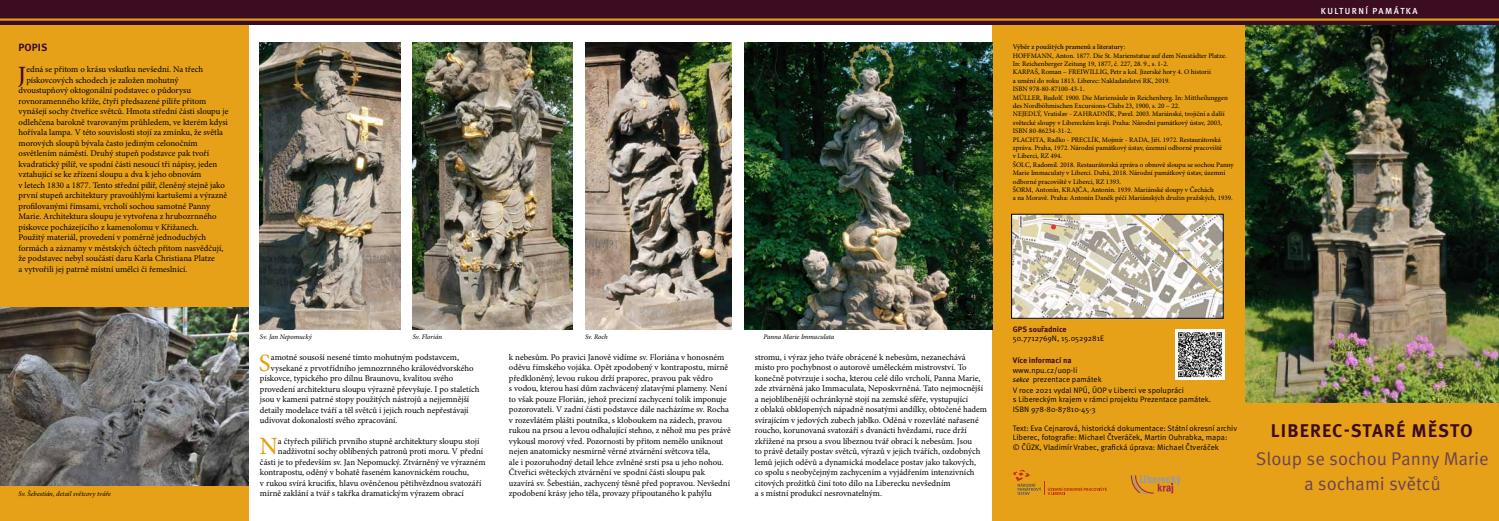
<style>
.page{position:relative;width:1499px;height:521px;background:#fff}
.page>*{position:absolute;margin:0;border:0;box-sizing:border-box;transform-origin:0 0}
.t1{font:500 24.94px "Minion Pro";color:#e6a118}
.t2{font:500 24.94px "Minion Pro";color:#3c0c21}
.t3{font:18.38px/25.4px "Meta Pro";color:#6c4253;text-align:center}
.t4{font:700 18.38px "Meta Pro";letter-spacing:.06em;color:#3c0c21}
.t5{font:700 10.5px "Meta Pro";color:#3c0c21}
.t6{font:8.75px/10.5px "Minion Pro";color:#000}
.t7{font:500 8.75px "Meta Pro";letter-spacing:.16em;color:#fff}
.t8{font:7.88px/9.6px "Meta Pro";color:#000}
.t9{font:700 7.88px "Meta Pro";color:#3c0c21}
.t10{font:7px/8.4px "Minion Pro";color:#000}
.t11{font:italic 7px "Minion Pro";letter-spacing:-.01em;color:#000}
.t12{font:500 7px "Minion Pro";color:#000}
.s1{font-family:"Meta Book CE";font-style:italic;font-size:7px}
</style>
<div class="page">
<div style="left:992px;top:18px;width:261px;height:503px;background:#e6a118"></div>
<div style="left:0;top:18px;width:248px;height:503px;background:#e6a118"></div>
<div style="left:1245px;top:391px;width:253px;height:130px;background:#e6a118"></div>
<img style="left:1245px;top:25px;width:253px;height:377px">
<div style="left:0;top:0;width:1498px;height:25px;background:#3c0c21"></div>
<hr style="left:0;top:18px;width:1498px;height:3px;background:#e6a118">
<svg style="left:1130px;top:475px;width:50px;height:20px"></svg>
<svg style="left:1013px;top:470px;width:93px;height:25px"></svg>
<img style="left:1013px;top:216px;width:208px;height:100px">
<div style="left:1011px;top:214px;width:212px;height:104px;border:1px solid #000"></div>
<img style="left:1175px;top:330px;width:49px;height:49px">
<svg style="left:1050px;top:224px;width:5px;height:5px"></svg>
<img style="left:744px;top:43px;width:248px;height:286px">
<img style="left:585px;top:43px;width:146px;height:286px">
<img style="left:260px;top:43px;width:140px;height:286px">
<img style="left:413px;top:43px;width:159px;height:286px">
<img style="left:0;top:308px;width:248px;height:178px">
<p class="t5" style="left:19px;top:40px;width:30px">POPIS</p>
<h1 class="t2" style="left:18px;top:58px;width:10px">J</h1>
<p class="t6" style="left:26px;top:64px;width:178px">edná se přitom o krásu vskutku nevšední. Na třech</p>
<p class="t6" style="left:26px;top:75px;width:154px">pískovcových schodech je založen mohutný</p>
<p class="t6" style="left:19px;top:85px;width:174px">dvoustupňový oktogonální podstavec o půdorysu</p>
<p class="t6" style="left:19px;top:96px;width:189px">rovnoramenného kříže, čtyři předsazené pilíře přitom</p>
<p class="t6" style="left:19px;top:106px;width:211px">vynášejí sochy čtveřice světců. Hmota střední části sloupu je</p>
<p class="t6" style="left:19px;top:117px;width:211px">odlehčena barokně tvarovaným průhledem, ve kterém kdysi</p>
<p class="t6" style="left:19px;top:127px;width:206px">hořívala lampa. V této souvislosti stojí za zmínku, že světla</p>
<p class="t6" style="left:19px;top:138px;width:181px">morových sloupů bývala často jediným celonočním</p>
<p class="t6" style="left:19px;top:148px;width:192px">osvětlením náměstí. Druhý stupeň podstavce pak tvoří</p>
<p class="t6" style="left:19px;top:159px;width:200px">kvadratický pilíř, ve spodní části nesoucí tři nápisy, jeden</p>
<p class="t6" style="left:19px;top:169px;width:184px">vztahující se ke zřízení sloupu a dva k jeho obnovám</p>
<p class="t6" style="left:19px;top:180px;width:208px">v letech 1830 a 1877. Tento střední pilíř, členěný stejně jako</p>
<p class="t6" style="left:19px;top:190px;width:210px">první stupeň architektury pravoúhlými kartušemi a výrazně</p>
<p class="t6" style="left:19px;top:201px;width:193px">profilovanými římsami, vrcholí sochou samotné Panny</p>
<p class="t6" style="left:19px;top:211px;width:199px">Marie. Architektura sloupu je vytvořena z hrubozrnného</p>
<p class="t6" style="left:19px;top:222px;width:182px">pískovce pocházejícího z kamenolomu v Křižanech.</p>
<p class="t6" style="left:19px;top:232px;width:189px">Použitý materiál, provedení v poměrně jednoduchých</p>
<p class="t6" style="left:19px;top:243px;width:206px">formách a záznamy v městských účtech přitom nasvědčují,</p>
<p class="t6" style="left:19px;top:253px;width:198px">že podstavec nebyl součástí daru Karla Christiana Platze</p>
<p class="t6" style="left:19px;top:264px;width:170px">a vytvořili jej patrně místní umělci či řemeslnící.</p>
<p class="t11" style="left:19px;top:489px;width:94px">Sv. Šebestián, detail světcovy tváře</p>
<p class="t12" style="left:1012px;top:42px;width:114px">Výběr z použitých pramenů a literatury:</p>
<p class="t10" style="left:1012px;top:51px;width:222px">HOFFMANN, Anton. 1877. Die St. Marienstatue auf dem Neustädter Platze.<br>In: Reichenberger Zeitung 19, 1877, č. 227, 28. 9., s. 1-2.<br>KARPAŠ, Roman – FREIWILLIG, Petr a kol. Jizerské hory 4. O historii<br>a umění do roku 1813. Liberec: Nakladatelství RK, 2019.<br>ISBN 978-80-87100-43-1.<br>MÜLLER, Rudolf. 1900. Die Mariensäule in Reichenberg. In: Mittheilunggen des Nordböhmischen Excursions-Clubs 23, 1900, s. 20 – 22.<br>NEJEDLÝ, Vratislav - ZAHRADNÍK, Pavel. 2003. Mariánské, trojiční a další světecké sloupy v Libereckém kraji. Praha: Národní památkový ústav, 2003, ISBN 80-86234-31-2.<br>PLACHTA, Radko - PRECLÍK, Mojmír - RADA, Jiří. 1972. Restaurátorská zpráva. Praha, 1972. Národní památkový ústav, územní odborné pracoviště<br>v Liberci, RZ 494.<br>ŠOLC, Radomil. 2018. Restaurátorská zpráva o obnově sloupu se sochou Panny Marie Immaculaty v Liberci. Dubá, 2018. Národní památkový ústav, územní odborné pracoviště v Liberci, RZ 1393.<br>ŠORM, Antonín, KRAJČA, Antonín. 1939. Mariánské sloupy v Čechách<br>a na Moravě. Praha: Antonín Daněk péčí Mariánských družin pražských, 1939.</p>
<p class="t7" style="left:1320px;top:6px;width:98px">KULTURNÍ PAMÁTKA</p>
<p class="t11" style="left:260px;top:332px;width:53px">Sv. Jan Nepomucký</p>
<p class="t11" style="left:413px;top:332px;width:31px">Sv. Florián</p>
<p class="t11" style="left:585px;top:332px;width:24px">Sv. Roch</p>
<p class="t11" style="left:763px;top:332px;width:72px">Panna Marie Immaculata</p>
<h1 class="t1" style="left:259px;top:346px;width:13px">S</h1>
<p class="t6" style="left:271px;top:352px;width:190px">amotné sousoší nesené tímto mohutným podstavcem,</p>
<p class="t6" style="left:271px;top:363px;width:204px">vysekané z prvotřídního jemnozrnného královédvorského</p>
<p class="t6" style="left:260px;top:373px;width:195px">pískovce, typického pro dílnu Braunovu, kvalitou svého</p>
<p class="t6" style="left:260px;top:384px;width:221px">provedení architekturu sloupu výrazně převyšuje. I po staletích</p>
<p class="t6" style="left:260px;top:394px;width:211px">jsou v kameni patrné stopy použitých nástrojů a nejjemnější</p>
<p class="t6" style="left:260px;top:405px;width:210px">detaily modelace tváří a těl světců i jejich rouch nepřestávají</p>
<p class="t6" style="left:260px;top:415px;width:139px">udivovat dokonalostí svého zpracování.</p>
<h1 class="t1" style="left:259px;top:429px;width:20px">N</h1>
<p class="t6" style="left:278px;top:436px;width:203px">a čtyřech pilířích prvního stupně architektury sloupu stojí</p>
<p class="t6" style="left:278px;top:446px;width:207px">nadživotní sochy oblíbených patronů proti moru. V přední</p>
<p class="t6" style="left:260px;top:457px;width:227px">části je to především sv. Jan Nepomucký. Ztvárněný ve výrazném</p>
<p class="t6" style="left:260px;top:467px;width:211px">kontrapostu, oděný v bohatě řaseném kanovnickém rouchu,</p>
<p class="t6" style="left:260px;top:478px;width:223px">v rukou svírá krucifix, hlavu ověnčenou pětihvězdnou svatozáří</p>
<p class="t6" style="left:260px;top:488px;width:205px">mírně zaklání a tvář s takřka dramatickým výrazem obrací</p>
<p class="t6" style="left:509px;top:351px;width:223px">k nebesům. Po pravici Janově vidíme sv. Floriána v honosném oděvu římského vojáka. Opět zpodobený v kontrapostu, mírně předkloněný, levou rukou drží praporec, pravou pak vědro<br>s vodou, kterou hasí dům zachvácený zlatavými plameny. Není to však pouze Florián, jehož precizní zachycení tolik imponuje pozorovateli. V zadní části podstavce dále nacházíme sv. Rocha v rozevlátém plášti poutníka, s kloboukem na zádech, pravou rukou na prsou a levou odhalující stehno, z něhož mu pes právě vykousl morový vřed. Pozornosti by přitom nemělo uniknout nejen anatomicky nesmírně věrné ztvárnění světcova těla,<br>ale i pozoruhodný detail lehce zvlněné srsti psa u jeho nohou.<br>Čtveřici světeckých ztvárnění ve spodní části sloupu pak uzavírá sv. Šebestián, zachycený těsně před popravou. Nevšední zpodobení krásy jeho těla, provazy připoutaného k pahýlu</p>
<p class="t6" style="left:754px;top:352px;width:234px">stromu, i výraz jeho tváře obrácené k nebesům, nezanechává místo pro pochybnost o autorově uměleckém mistrovství. To konečně potvrzuje i socha, kterou celé dílo vrcholí, Panna Marie, zde ztvárněná jako Immaculata, Neposkvrněná. Tato nejmocnější a nejoblíbenější ochránkyně stojí na zemské sféře, vystupující<br>z oblaků obklopených nápadně nosatými andílky, obtočené hadem svírajícím v jedových zubech jablko. Oděná v rozevláté nařasené roucho, korunovaná svatozáří s dvanácti hvězdami, ruce drží zkřížené na prsou a svou líbeznou tvář obrací k nebesům. Jsou<br>to právě detaily postav světců, výrazů v jejich tvářích, ozdobných lemů jejich oděvů a dynamická modelace postav jako takových,<br>co spolu s neobyčejným zachycením a vyjádřením intenzivních citových prožitků činí toto dílo na Liberecku nevšedním<br>a s místní produkcí nesrovnatelným.</p>
<p class="t9" style="left:1012px;top:324px;width:55px">GPS souřadnice</p>
<p class="t8" style="left:1012px;top:334px;width:93px">50.7712769N, 15.0529281E</p>
<p class="t9" style="left:1012px;top:355px;width:60px">Více informací na</p>
<p class="t8" style="left:1012px;top:365px;width:90px">www.npu.cz/uop-li<br><span class="s1">sekce</span> prezentace památek</p>
<p class="t8" style="left:1012px;top:385px;width:200px">V roce 2021 vydal NPÚ, ÚOP v Liberci ve spolupráci<br>s Libereckým krajem v rámci projektu Prezentace památek.<br>ISBN 978-80-87810-45-3</p>
<p class="t8" style="left:1012px;top:423px;width:226px">Text: Eva Cejnarová, historická dokumentace: Státní okresní archiv<br>Liberec, fotografie: Michael Čtveráček, Martin Ouhrabka, mapa:<br>© ČÚZK, Vladimír Vrabec, grafická úprava: Michael Čtveráček</p>
<h2 class="t4" style="left:1270px;top:418px;width:203px">LIBEREC-STARÉ MĚSTO</h2>
<h2 class="t3" style="left:1255px;top:446px;width:234px">Sloup se sochou Panny Marie a sochami světců</h2>
</div>
